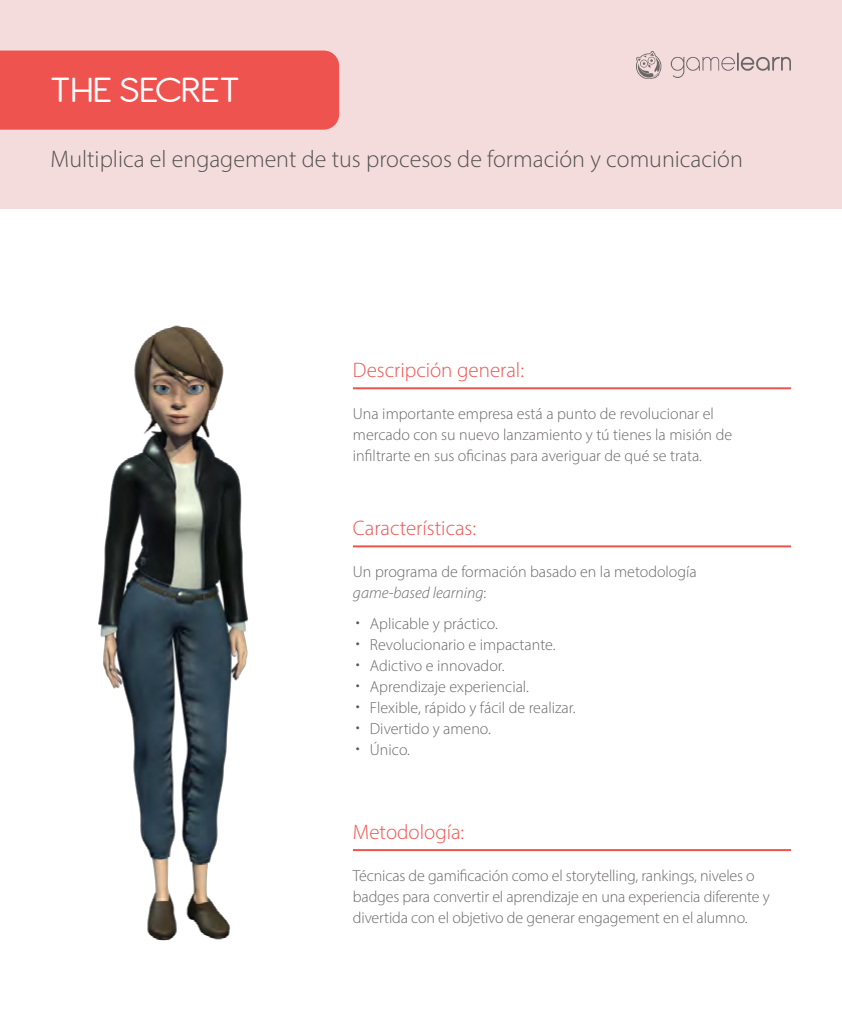
<style>
.page{position:relative;width:842px;height:1035px;background:#fff}
.page>*{position:absolute;margin:0;border:0;box-sizing:border-box;transform-origin:0 0}
.t1{font:38px "Antipasto";color:#fff;scale:1.13 1}
.t2{font:300 24px "Myriad Pro";color:#525251}
.t3{font:300 21px "Myriad Pro";color:#ef5350}
.t4{font:300 16px/21px "Myriad Pro";color:#6a6766}
.s1{font-style:italic}
.s2{color:#575756}
</style>
<div class="page">
<hr style="left:353px;top:387px;width:438px;height:2px;background:#ef5350">
<hr style="left:353px;top:545px;width:438px;height:2px;background:#ef5350">
<hr style="left:353px;top:848px;width:438px;height:2px;background:#ef5350">
<div style="left:0;top:0;width:842px;height:208px;background:#f4dcdc"></div>
<img style="left:636px;top:51px;width:155px;height:27px">
<div style="left:0;top:51px;width:339px;height:79px;background:#ef5350"></div>
<img style="left:98px;top:325px;width:151px;height:616px">
<h1 class="t1" style="left:51px;top:68px;width:169px">THE SECRET</h1>
<h2 class="t2" style="left:51px;top:144px;width:694px">Multiplica el engagement de tus procesos de formación y comunicación</h2>
<h3 class="t3" style="left:353px;top:357px;width:173px">Descripción general:</h3>
<p class="t4" style="left:353px;top:403px;width:381px">Una importante empresa está a punto de revolucionar el mercado con su nuevo lanzamiento y tú tienes la misión de infiltrarte en sus oficinas para averiguar de qué se trata.</p>
<h3 class="t3" style="left:353px;top:514px;width:125px">Características:</h3>
<p class="t4" style="left:353px;top:560px;width:345px">Un programa de formación basado en la metodología <span class="s1">game-based learning</span>:</p>
<p class="t4" style="left:356px;top:613px;width:144px"><span class="s2">•</span> Aplicable y práctico.</p>
<p class="t4" style="left:356px;top:634px;width:201px"><span class="s2">•</span> Revolucionario e impactante.</p>
<p class="t4" style="left:356px;top:655px;width:150px"><span class="s2">•</span> Adictivo e innovador.</p>
<p class="t4" style="left:356px;top:676px;width:175px"><span class="s2">•</span> Aprendizaje experiencial.</p>
<p class="t4" style="left:356px;top:697px;width:221px"><span class="s2">•</span> Flexible, rápido y fácil de realizar.</p>
<p class="t4" style="left:356px;top:717px;width:137px"><span class="s2">•</span> Divertido y ameno.</p>
<p class="t4" style="left:356px;top:738px;width:56px"><span class="s2">•</span> Único.</p>
<h3 class="t3" style="left:353px;top:819px;width:113px">Metodología:</h3>
<p class="t4" style="left:353px;top:865px;width:418px">Técnicas de gamificación como el storytelling, rankings, niveles o badges para convertir el aprendizaje en una experiencia diferente y divertida con el objetivo de generar engagement en el alumno.</p>
</div>
